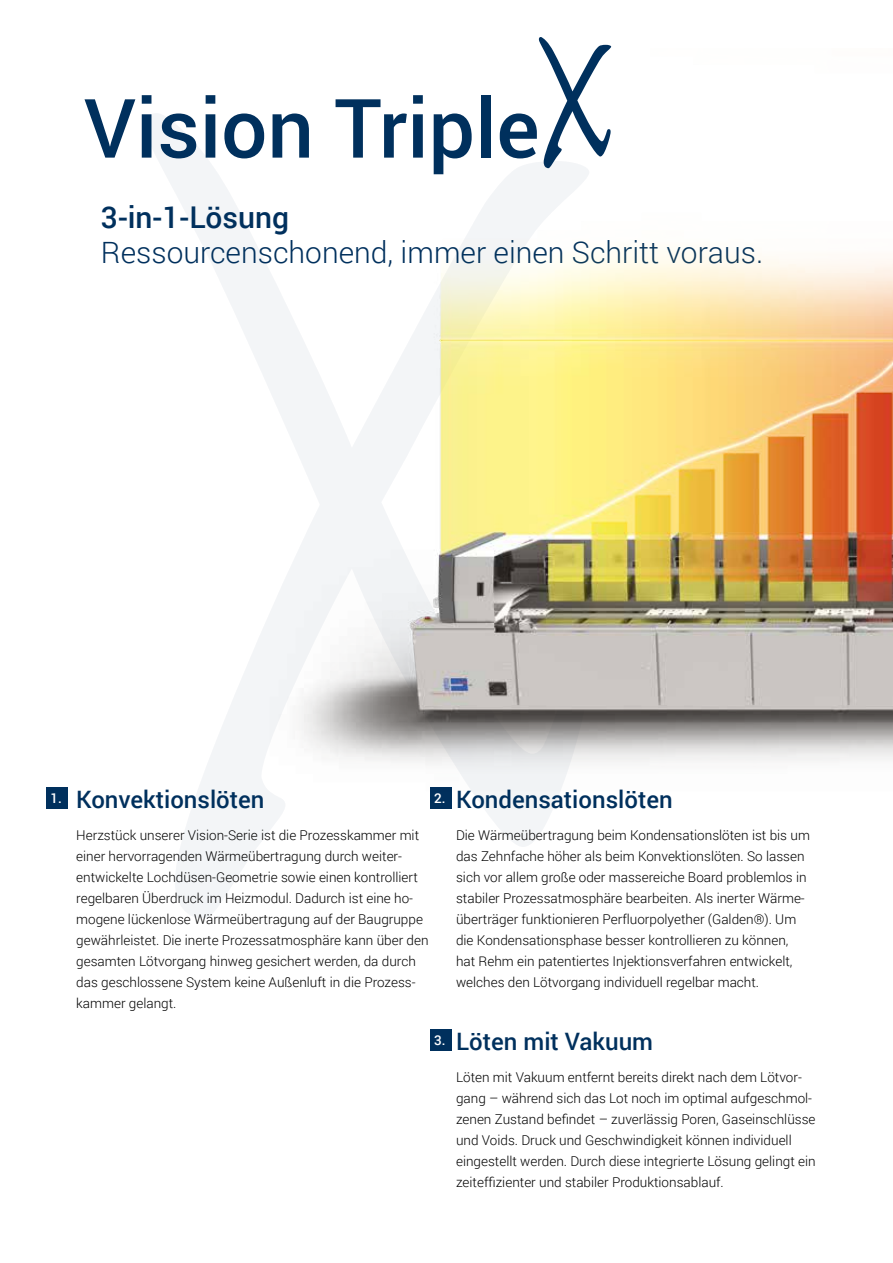
<style>
.page{position:relative;width:893px;height:1263px;background:#fff}
.page>*{position:absolute;margin:0;border:0;box-sizing:border-box;transform-origin:0 0}
.t1{font:1141.8px "Ink Free";color:#00305d}
.t2{font:185.85px "Ink Free";color:#00305d}
.t3{font:500 82.05px "Roboto";color:#00305d}
.t4{font:300 30px "Roboto";color:#00305d}
.t5{font:500 30px "Roboto";color:#00305d}
.t6{font:500 24px "Roboto";color:#00305d}
.t7{font:300 13.5px/21px "Roboto";color:#000}
.t8{font:500 13.5px "Roboto";color:#fff}
</style>
<div class="page">
<div style="left:47px;top:788px;width:21px;height:20px;background:#00305d"></div>
<div style="left:430px;top:1029px;width:21px;height:21px;background:#00305d"></div>
<img style="left:300px;top:251px;width:593px;height:558px">
<h2 class="t2" style="left:540px;top:-11px;width:74px">X</h2>
<h3 class="t3" style="left:84px;top:71px;width:457px">Vision Triple</h3>
<h1 class="t1" style="left:151px;top:-179px;width:444px">X</h1>
<h3 class="t5" style="left:101px;top:197px;width:190px">3-in-1-Lösung</h3>
<h3 class="t4" style="left:101px;top:231px;width:664px">Ressourcenschonend, immer einen Schritt voraus.</h3>
<h3 class="t6" style="left:76px;top:782px;width:190px">Konvektionslöten</h3>
<h3 class="t6" style="left:456px;top:782px;width:218px">Kondensationslöten</h3>
<p class="t8" style="left:51px;top:789px;width:13px">1.</p>
<p class="t8" style="left:434px;top:789px;width:13px">2.</p>
<p class="t7" style="left:76px;top:824px;width:354px">Herzstück unserer Vision-Serie ist die Prozesskammer mit einer hervorragenden Wärmeübertragung durch weiter&shy;entwickelte Lochdüsen-Geometrie sowie einen kontrolliert regelbaren Überdruck im Heizmodul. Dadurch ist eine ho&shy;mogene lückenlose Wärmeübertragung auf der Baugruppe gewährleistet. Die inerte Prozessatmosphäre kann über den gesamten Lötvorgang hinweg gesichert werden, da durch das geschlossene System keine Außenluft in die Prozess&shy;kammer gelangt.</p>
<p class="t7" style="left:456px;top:824px;width:355px">Die Wärmeübertragung beim Kondensationslöten ist bis um das Zehnfache höher als beim Konvektionslöten. So lassen sich vor allem große oder massereiche Board problemlos in stabiler Prozessatmosphäre bearbeiten. Als inerter Wärme&shy;überträger funktionieren Perfluorpolyether (Galden®). Um die Kondensationsphase besser kontrollieren zu können, hat Rehm ein patentiertes Injektionsverfahren entwickelt, welches den Lötvorgang individuell regelbar macht.</p>
<p class="t8" style="left:434px;top:1030px;width:13px">3.</p>
<h3 class="t6" style="left:456px;top:1024px;width:198px">Löten mit Vakuum</h3>
<p class="t7" style="left:456px;top:1066px;width:361px">Löten mit Vakuum entfernt bereits direkt nach dem Lötvor&shy;gang – während sich das Lot noch im optimal aufgeschmol&shy;zenen Zustand befindet – zuverlässig Poren, Gaseinschlüsse und Voids. Druck und Geschwindigkeit können individuell eingestellt werden. Durch diese integrierte Lösung gelingt ein zeiteffizienter und stabiler Produktionsablauf.</p>
</div>
